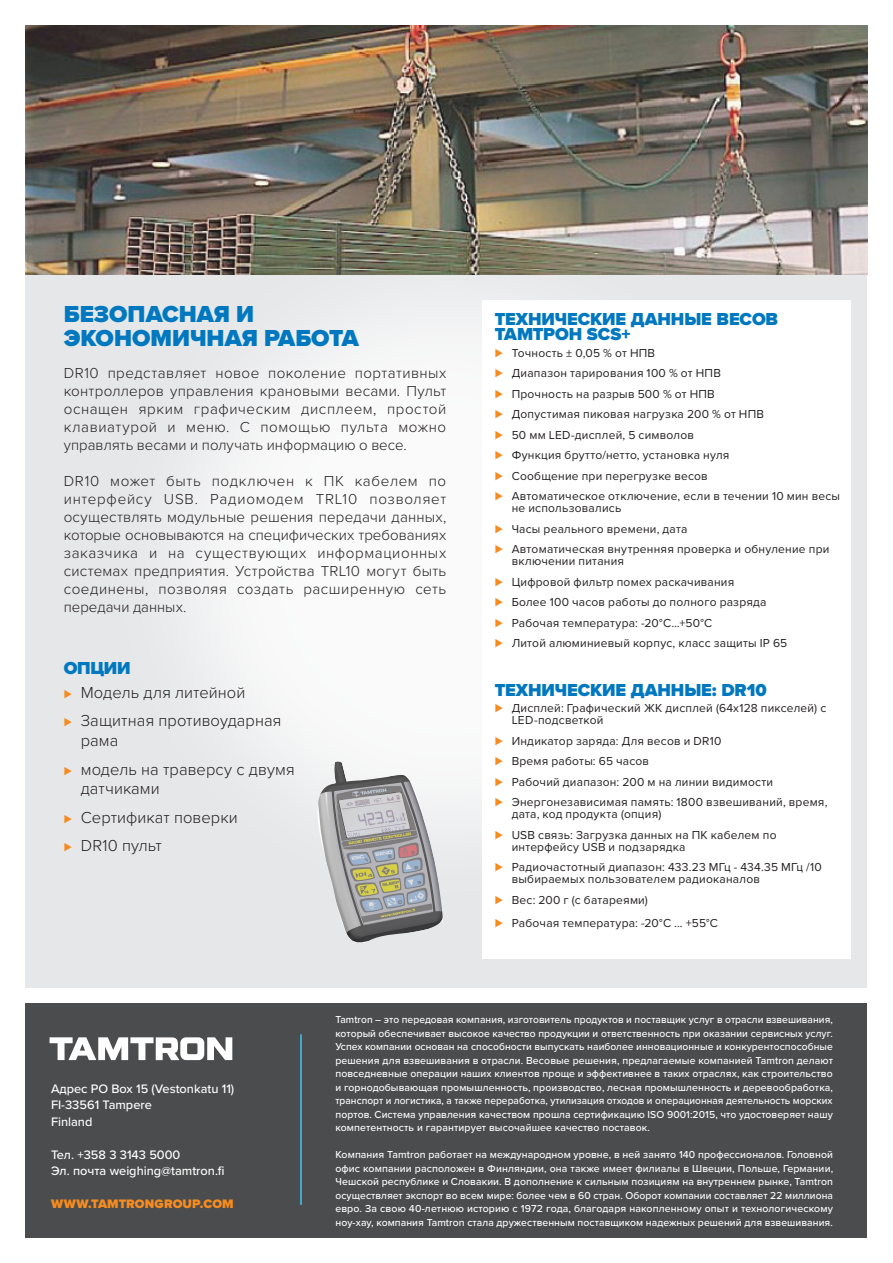
<style>
.page{position:relative;width:893px;height:1263px;background:#fff}
.page>*{position:absolute;margin:0;border:0;box-sizing:border-box;transform-origin:0 0}
.Headline_28pt{font:900 24px/24px "Proxima Nova";color:#0078c0}
.Subheading{font:900 18px/15px "Proxima Nova";letter-spacing:-.01em;color:#0078c0}
.t1{font:300 16.5px/19.8px "Proxima Nova";letter-spacing:.005em;color:#231f20}
.Bodytext{font:300 15px/18px "Proxima Nova";letter-spacing:.005em;color:#231f20;text-align:justify}
.t2{font:500 12.75px "Proxima Nova";color:#fff}
.t3{font:900 12.75px "Proxima Nova";letter-spacing:.01em;color:#f68b1f}
.t4{font:12px/12px "Proxima Nova";letter-spacing:.02em;color:#231f20}
.t5{font:500 10.5px/13.5px "Proxima Nova";letter-spacing:.01em;color:#fff;text-align:justify}
.s1{font-weight:900;font-size:13.5px;color:#f68b1f}
</style>
<div class="page">
<img style="left:26px;top:274px;width:841px;height:705px">
<div style="left:26px;top:1003px;width:841px;height:234px;background:#4b4c4d"></div>
<hr style="left:300px;top:1034px;width:2px;height:171px;background:#40c7f4">
<svg style="left:50px;top:1037px;width:182px;height:23px"></svg>
<img style="left:26px;top:26px;width:841px;height:248px">
<div style="left:482px;top:300px;width:368px;height:659px;background:#fff"></div>
<img style="left:315px;top:761px;width:128px;height:182px">
<p class="Headline_28pt" style="left:64px;top:302px;width:297px">БЕЗОПАСНАЯ И<br>ЭКОНОМИЧНАЯ РАБОТА</p>
<p class="Bodytext" style="left:64px;top:363px;width:384px">DR10 представляет новое поколение портативных контроллеров управления крановыми весами. Пульт оснащен ярким графическим дисплеем, простой клавиатурой и меню. С помощью пульта можно управлять весами и получать информацию о весе.</p>
<p class="Bodytext" style="left:64px;top:471px;width:384px">DR10 может быть подключен к ПК кабелем по интерфейсу USB. Радиомодем TRL10 позволяет осуществлять модульные решения передачи данных, которые основываются на специфических требованиях заказчика и на существующих информационных системах предприятия. Устройства TRL10 могут быть соединены, позволяя создать расширенную сеть передачи данных.</p>
<p class="Subheading" style="left:64px;top:660px;width:68px">ОПЦИИ</p>
<p class="t1" style="left:64px;top:682px;width:183px"><span class="s1">⊲</span> Модель для литейной</p>
<p class="t1" style="left:81px;top:710px;width:202px;text-indent:-17px"><span class="s1">⊲</span> Защитная противоударная рама</p>
<p class="t1" style="left:81px;top:758px;width:216px;text-indent:-17px"><span class="s1">⊲</span> модель на траверсу с двумя датчиками</p>
<p class="t1" style="left:64px;top:806px;width:176px"><span class="s1">⊲</span> Сертификат поверки</p>
<p class="t1" style="left:64px;top:835px;width:100px"><span class="s1">⊲</span> DR10 пульт</p>
<p class="Subheading" style="left:495px;top:312px;width:285px">ТЕХНИЧЕСКИЕ ДАННЫЕ ВЕСОВ<br>ТАМТРОН SCS+</p>
<p class="t4" style="left:495px;top:346px;width:162px"><span class="s1">⊲</span> Точность ± 0,05 % от НПВ</p>
<p class="t4" style="left:495px;top:367px;width:228px"><span class="s1">⊲</span> Диапазон тарирования 100 % от НПВ</p>
<p class="t4" style="left:495px;top:387px;width:222px"><span class="s1">⊲</span> Прочность на разрыв 500 % от НПВ</p>
<p class="t4" style="left:495px;top:408px;width:271px"><span class="s1">⊲</span> Допустимая пиковая нагрузка 200 % от НПВ</p>
<p class="t4" style="left:495px;top:428px;width:201px"><span class="s1">⊲</span> 50 мм LED-дисплей, 5 символов</p>
<p class="t4" style="left:495px;top:449px;width:236px"><span class="s1">⊲</span> Функция брутто/нетто, установка нуля</p>
<p class="t4" style="left:495px;top:469px;width:214px"><span class="s1">⊲</span> Сообщение при перегрузке весов</p>
<p class="t4" style="left:512px;top:490px;width:330px;text-indent:-17px"><span class="s1">⊲</span> Автоматическое отключение, если в течении 10 мин весы не использовались</p>
<p class="t4" style="left:495px;top:522px;width:194px"><span class="s1">⊲</span> Часы реального времени, дата</p>
<p class="t4" style="left:512px;top:543px;width:319px;text-indent:-17px"><span class="s1">⊲</span> Автоматическая внутренняя проверка и обнуление при включении питания</p>
<p class="t4" style="left:495px;top:575px;width:241px"><span class="s1">⊲</span> Цифровой фильтр помех раскачивания</p>
<p class="t4" style="left:495px;top:596px;width:273px"><span class="s1">⊲</span> Более 100 часов работы до полного разряда</p>
<p class="t4" style="left:495px;top:616px;width:219px"><span class="s1">⊲</span> Рабочая температура: -20°C…+50°C</p>
<p class="t4" style="left:495px;top:637px;width:294px"><span class="s1">⊲</span> Литой алюминиевый корпус, класс защиты IP 65</p>
<p class="Subheading" style="left:495px;top:682px;width:274px">ТЕХНИЧЕСКИЕ ДАННЫЕ: DR10</p>
<p class="t4" style="left:512px;top:702px;width:316px;text-indent:-17px"><span class="s1">⊲</span> Дисплей: Графический ЖК дисплей (64x128 пикселей) с<br>LED-подсветкой</p>
<p class="t4" style="left:495px;top:734px;width:228px"><span class="s1">⊲</span> Индикатор заряда: Для весов и DR10</p>
<p class="t4" style="left:495px;top:755px;width:156px"><span class="s1">⊲</span> Время работы: 65 часов</p>
<p class="t4" style="left:495px;top:775px;width:280px"><span class="s1">⊲</span> Рабочий диапазон: 200 м на линии видимости</p>
<p class="t4" style="left:512px;top:796px;width:317px;text-indent:-17px"><span class="s1">⊲</span> Энергонезависимая память: 1800 взвешиваний, время, дата, код продукта (опция)</p>
<p class="t4" style="left:512px;top:828px;width:266px;text-indent:-17px"><span class="s1">⊲</span> USB связь: Загрузка данных на ПК кабелем по интерфейсу USB и подзарядка</p>
<p class="t4" style="left:512px;top:861px;width:312px;text-indent:-17px"><span class="s1">⊲</span> Радиочастотный диапазон: 433.23 МГц - 434.35 МГц /10 выбираемых пользователем радиоканалов</p>
<p class="t4" style="left:495px;top:893px;width:155px"><span class="s1">⊲</span> Вес: 200 г (с батареями)</p>
<p class="t4" style="left:495px;top:917px;width:225px"><span class="s1">⊲</span> Рабочая температура: -20°C ... +55°C</p>
<p class="t2" style="left:51px;top:1079px;width:185px">Адрес PO Box 15 (Vestonkatu 11)</p>
<p class="t2" style="left:51px;top:1095px;width:102px">FI-33561 Tampere</p>
<p class="t2" style="left:51px;top:1112px;width:43px">Finland</p>
<p class="t2" style="left:51px;top:1145px;width:131px">Тел. +358 3 3143 5000</p>
<p class="t2" style="left:51px;top:1161px;width:175px">Эл. почта weighing@tamtron.fi</p>
<p class="t3" style="left:51px;top:1194px;width:184px">WWW.TAMTRONGROUP.COM</p>
<p class="t5" style="left:335px;top:1012px;width:499px">Tamtron – это передовая компания, изготовитель продуктов и поставщик услуг в отрасли взвешивания, который обеспечивает высокое качество продукции и ответственность при оказании сервисных услуг.<br>Успех компании основан на способности выпускать наиболее инновационные и конкурентоспособные решения для взвешивания в отрасли. Весовые решения, предлагаемые компанией Tamtron делают повседневные операции наших клиентов проще и эффективнее в таких отраслях, как строительство и горнодобывающая промышленность, производство, лесная промышленность и деревообработка, транспорт и логистика, а также переработка, утилизация отходов и операционная деятельность морских портов. Система управления качеством прошла сертификацию ISO 9001:2015, что удостоверяет нашу компетентность и гарантирует высочайшее качество поставок.</p>
<p class="t5" style="left:335px;top:1147px;width:499px">Компания Tamtron работает на международном уровне, в ней занято 140 профессионалов. Головной офис компании расположен в Финляндии, она также имеет филиалы в Швеции, Польше, Германии, Чешской республике и Словакии. В дополнение к сильным позициям на внутреннем рынке, Tamtron осуществляет экспорт во всем мире: более чем в 60 стран. Оборот компании составляет 22 миллиона евро. За свою 40-летнюю историю с 1972 года, благодаря накопленному опыт и технологическому ноу-хау, компания Tamtron стала дружественным поставщиком надежных решений для взвешивания.</p>
</div>
